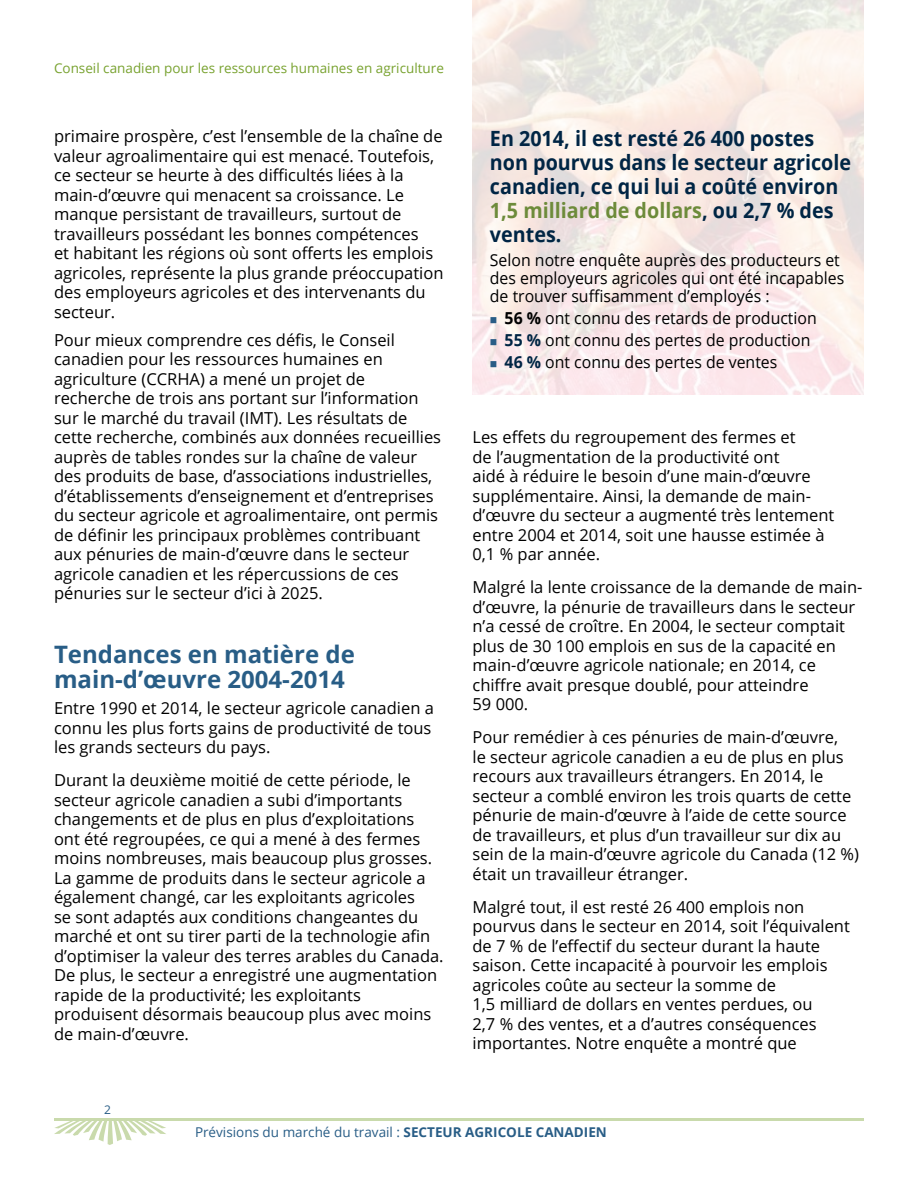
<style>
.page{position:relative;width:918px;height:1188px;background:#fff}
.page>*{position:absolute;margin:0;border:0;box-sizing:border-box;transform-origin:0 0}
.t1{font:700 24px/25.5px "Open Sans";color:#285d86}
.t2{font:700 21px/24px "Open Sans";color:#002544;scale:.94 1}
.t3{font:16.5px/19.5px "Open Sans";color:#000}
.t4{font:16.5px/18px "Open Sans";color:#000;scale:.96 1}
.t5{font:13.5px "Open Sans";color:#78a22f}
.t6{font:13.5px "Open Sans";color:#285d86}
.t7{font:12px "Open Sans";color:#285d86}
.s1{color:#6d8b3a}
.s2{font-weight:700}
.s3{font-weight:700;color:#002544}
</style>
<div class="page">
<svg style="left:54px;top:1121px;width:112px;height:24px"></svg>
<hr style="left:54px;top:1118px;width:810px;height:3px;background:#c9daac">
<img style="left:472px;top:0;width:392px;height:394px">
<svg style="left:491px;top:317px;width:6px;height:7px"></svg>
<svg style="left:491px;top:339px;width:6px;height:7px"></svg>
<svg style="left:491px;top:361px;width:6px;height:7px"></svg>
<p class="t5" style="left:54px;top:59px;width:391px">Conseil canadien pour les ressources humaines en agriculture</p>
<p class="t3" style="left:54px;top:126px;width:391px">primaire prospère, c’est l’ensemble de la chaîne de valeur agroalimentaire qui est menacé. Toutefois, ce secteur se heurte à des difficultés liées à la main-d’œuvre qui menacent sa croissance. Le manque persistant de travailleurs, surtout de travailleurs possédant les bonnes compétences<br>et habitant les régions où sont offerts les emplois agricoles, représente la plus grande préoccupation des employeurs agricoles et des intervenants du secteur.</p>
<p class="t3" style="left:54px;top:330px;width:389px">Pour mieux comprendre ces défis, le Conseil canadien pour les ressources humaines en agriculture (CCRHA) a mené un projet de recherche de trois ans portant sur l’information sur le marché du travail (IMT). Les résultats de cette recherche, combinés aux données recueillies auprès de tables rondes sur la chaîne de valeur des produits de base, d’associations industrielles, d’établissements d’enseignement et d’entreprises du secteur agricole et agroalimentaire, ont permis de définir les principaux problèmes contribuant aux pénuries de main-d’œuvre dans le secteur agricole canadien et les répercussions de ces pénuries sur le secteur d’ici à 2025.</p>
<h1 class="t1" style="left:54px;top:640px;width:302px">Tendances en matière de main-d’œuvre 2004-2014</h1>
<p class="t3" style="left:54px;top:698px;width:381px">Entre 1990 et 2014, le secteur agricole canadien a connu les plus forts gains de productivité de tous les grands secteurs du pays.</p>
<p class="t3" style="left:54px;top:770px;width:391px">Durant la deuxième moitié de cette période, le secteur agricole canadien a subi d’importants changements et de plus en plus d’exploitations ont été regroupées, ce qui a mené à des fermes moins nombreuses, mais beaucoup plus grosses.<br>La gamme de produits dans le secteur agricole a également changé, car les exploitants agricoles<br>se sont adaptés aux conditions changeantes du marché et ont su tirer parti de la technologie afin d’optimiser la valeur des terres arables du Canada.<br>De plus, le secteur a enregistré une augmentation rapide de la productivité; les exploitants produisent désormais beaucoup plus avec moins de main-d’œuvre.</p>
<p class="t7" style="left:104px;top:1102px;width:8px">2</p>
<p class="t2" style="left:490px;top:125px;width:386px">En 2014, il est resté 26 400 postes non pourvus dans le secteur agricole canadien, ce qui lui a coûté environ<br><span class="s1">1,5 milliard de dollars</span>, ou 2,7 % des ventes.</p>
<p class="t4" style="left:490px;top:251px;width:371px">Selon notre enquête auprès des producteurs et des employeurs agricoles qui ont été incapables de trouver suffisamment d’employés :</p>
<p class="t4" style="left:505px;top:307px;width:327px;line-height:22px"><span class="s2">56 %</span> ont connu des retards de production<br><span class="s3">55 %</span> ont connu des pertes de production<br><span class="s3">46 %</span> ont connu des pertes de ventes</p>
<p class="t3" style="left:473px;top:427px;width:363px">Les effets du regroupement des fermes et<br>de l’augmentation de la productivité ont<br>aidé à réduire le besoin d’une main-d’œuvre supplémentaire. Ainsi, la demande de main&shy;d’œuvre du secteur a augmenté très lentement entre 2004 et 2014, soit une hausse estimée à 0,1 % par année.</p>
<p class="t3" style="left:473px;top:577px;width:392px">Malgré la lente croissance de la demande de main&shy;d’œuvre, la pénurie de travailleurs dans le secteur n’a cessé de croître. En 2004, le secteur comptait plus de 30 100 emplois en sus de la capacité en main-d’œuvre agricole nationale; en 2014, ce chiffre avait presque doublé, pour atteindre<br>59 000.</p>
<p class="t3" style="left:473px;top:727px;width:388px">Pour remédier à ces pénuries de main-d’œuvre,<br>le secteur agricole canadien a eu de plus en plus recours aux travailleurs étrangers. En 2014, le secteur a comblé environ les trois quarts de cette pénurie de main-d’œuvre à l’aide de cette source de travailleurs, et plus d’un travailleur sur dix au sein de la main-d’œuvre agricole du Canada (12 %) était un travailleur étranger.</p>
<p class="t3" style="left:473px;top:897px;width:379px">Malgré tout, il est resté 26 400 emplois non pourvus dans le secteur en 2014, soit l’équivalent de 7 % de l’effectif du secteur durant la haute saison. Cette incapacité à pourvoir les emplois agricoles coûte au secteur la somme de<br>1,5 milliard de dollars en ventes perdues, ou<br>2,7 % des ventes, et a d’autres conséquences importantes. Notre enquête a montré que</p>
<p class="t6" style="left:195px;top:1123px;width:413px">Prévisions du marché du travail : <span class="s2">Secteur agricole canadien</span></p>
</div>
